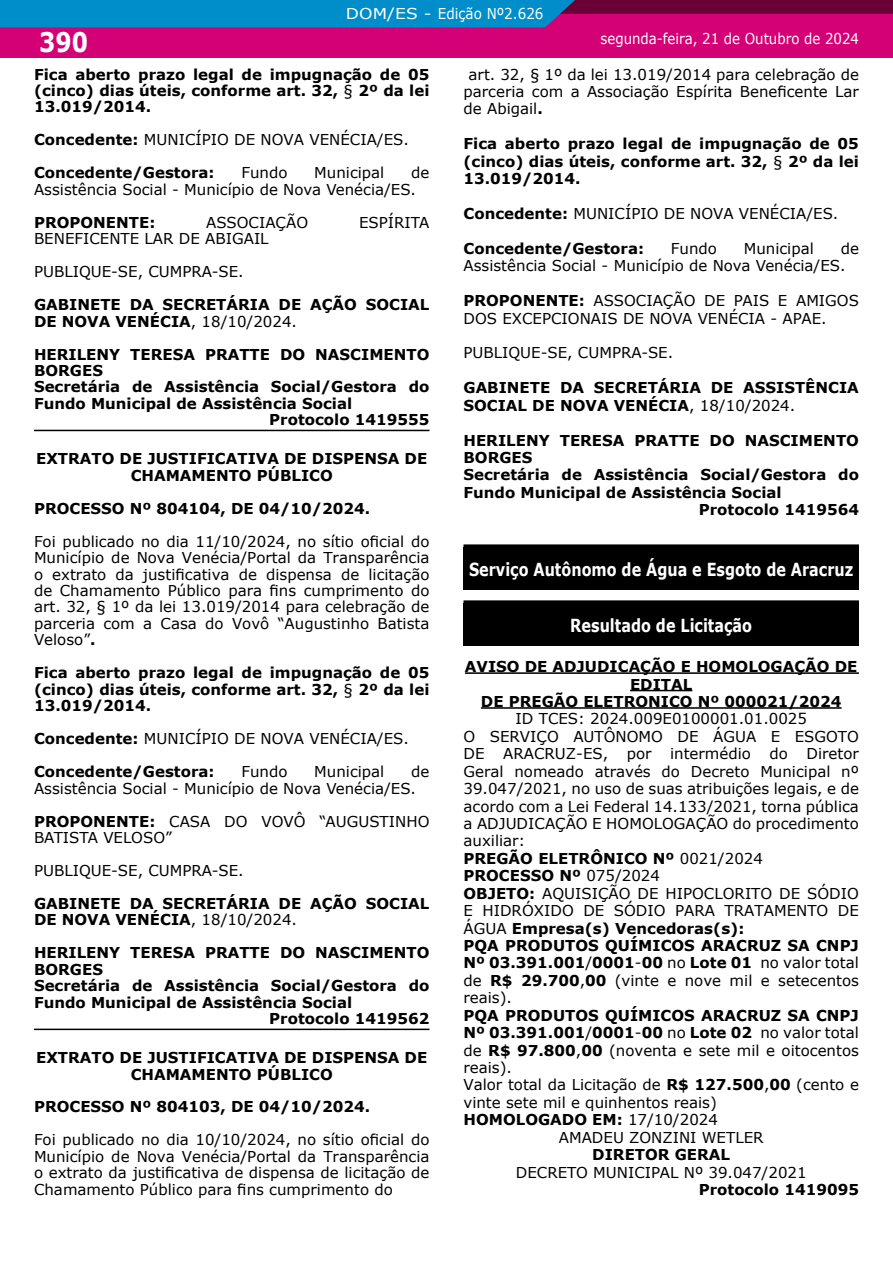
<style>
.page{position:relative;width:893px;height:1263px;background:#fff}
.page>*{position:absolute;margin:0;border:0;box-sizing:border-box;transform-origin:0 0}
.t1{font:700 27px "Verdana";color:#fff;scale:.85 1}
.t2{font:700 18px "Verdana";color:#fff;scale:.8 1}
.t3{font:15px/17.4px "Verdana";color:#000}
.t4{font:700 15px/16.5px "Verdana";color:#000}
.t5{font:15px "Verdana";color:#fff;scale:.89 1}
.t6{font:15px "Verdana";color:#fff;scale:1.14 1}
.s1{font-weight:400}
.s2{font-weight:700}
</style>
<div class="page">
<div style="left:0;top:0;width:893px;height:57px;background:#d40075"></div>
<div style="left:0;top:0;width:893px;height:14px;background:#6b0037"></div>
<div style="left:0;top:0;width:575px;height:27px;background:#008eca"></div>
<hr style="left:34px;top:430px;width:395px;height:1px;background:#000">
<hr style="left:34px;top:1028px;width:395px;height:2px;background:#000">
<hr style="left:465px;top:672px;width:394px;height:2px;background:#000">
<hr style="left:630px;top:690px;width:62px;height:1px;background:#000">
<hr style="left:481px;top:707px;width:361px;height:2px;background:#000">
<div style="left:463px;top:547px;width:396px;height:43px;background:#000"></div>
<div style="left:463px;top:544px;width:396px;height:6px;background:#000"></div>
<div style="left:463px;top:603px;width:396px;height:43px;background:#000"></div>
<div style="left:463px;top:600px;width:396px;height:6px;background:#000"></div>
<h1 class="t1" style="left:39px;top:30px;width:59px">390</h1>
<p class="t6" style="left:346px;top:7px;width:175px">DOM/ES - Edição Nº2.626</p>
<p class="t5" style="left:600px;top:32px;width:292px">segunda-feira, 21 de Outubro de 2024</p>
<p class="t4" style="left:34px;top:67px;width:397px;text-align:justify">Fica aberto prazo legal de impugnação de 05 (cinco) dias úteis, conforme art. 32, <span class="s1">§</span> 2º da lei 13.019/2014.</p>
<p class="t4" style="left:34px;top:124px;width:376px;line-height:33px">Concedente: <span class="s1">MUNICÍPIO DE NOVA VENÉCIA/ES.<br></span>Concedente/Gestora:</p>
<p class="t3" style="left:34px;top:165px;width:397px;line-height:16.5px;text-indent:377px">de<br>Assistência Social - Município de Nova Venécia/ES.</p>
<p class="t4" style="left:34px;top:215px;width:123px">PROPONENTE:</p>
<p class="t3" style="left:206px;top:213px;width:103px">ASSOCIAÇÃO</p>
<p class="t3" style="left:359px;top:213px;width:72px">ESPÍRITA</p>
<p class="t3" style="left:34px;top:222px;width:236px;line-height:33px">BENEFICENTE LAR DE ABIGAIL<br>PUBLIQUE-SE, CUMPRA-SE.</p>
<p class="t4" style="left:34px;top:297px;width:397px">GABINETE DA SECRETÁRIA DE AÇÃO SOCIAL<br>DE NOVA VENÉCIA<span class="s1">, 18/10/2024.</span></p>
<p class="t4" style="left:34px;top:347px;width:397px">HERILENY TERESA PRATTE DO NASCIMENTO</p>
<p class="t4" style="left:34px;top:363px;width:70px">BORGES</p>
<p class="t4" style="left:34px;top:380px;width:397px">Secretária de Assistência Social/Gestora do</p>
<p class="t4" style="left:34px;top:396px;width:320px">Fundo Municipal de Assistência Social</p>
<p class="t4" style="left:269px;top:413px;width:162px">Protocolo 1419555</p>
<p class="t4" style="left:36px;top:451px;width:393px;text-align:center">EXTRATO DE JUSTIFICATIVA DE DISPENSA DE<br>CHAMAMENTO PÚBLICO</p>
<p class="t4" style="left:34px;top:501px;width:338px">PROCESSO Nº 804104, DE 04/10/2024.</p>
<p class="t3" style="left:34px;top:533px;width:397px;line-height:16.5px;text-align:justify">Foi publicado no dia 11/10/2024, no sítio oficial do Município de Nova Venécia/Portal da Transparência o extrato da justificativa de dispensa de licitação de Chamamento Público para fins cumprimento do art. 32, § 1º da lei 13.019/2014 para celebração de parceria com a Casa do Vovô “Augustinho Batista Veloso”<span class="s2">.</span></p>
<p class="t4" style="left:34px;top:665px;width:397px;text-align:justify">Fica aberto prazo legal de impugnação de 05 (cinco) dias úteis, conforme art. 32, <span class="s1">§</span> 2º da lei 13.019/2014.</p>
<p class="t4" style="left:34px;top:723px;width:376px;line-height:33px">Concedente: <span class="s1">MUNICÍPIO DE NOVA VENÉCIA/ES.<br></span>Concedente/Gestora:</p>
<p class="t3" style="left:241px;top:165px;width:48px">Fundo</p>
<p class="t3" style="left:314px;top:165px;width:72px">Municipal</p>
<p class="t3" style="left:34px;top:764px;width:397px;line-height:16.5px;text-indent:377px">de<br>Assistência Social - Município de Nova Venécia/ES.</p>
<p class="t3" style="left:34px;top:813px;width:397px;line-height:16.5px"><span class="s2">PROPONENTE:</span> CASA DO VOVÔ “AUGUSTINHO<br>BATISTA VELOSO”</p>
<p class="t3" style="left:34px;top:862px;width:211px">PUBLIQUE-SE, CUMPRA-SE.</p>
<p class="t4" style="left:34px;top:896px;width:397px">GABINETE DA SECRETÁRIA DE AÇÃO SOCIAL<br>DE NOVA VENÉCIA<span class="s1">, 18/10/2024.</span></p>
<p class="t4" style="left:34px;top:945px;width:397px">HERILENY TERESA PRATTE DO NASCIMENTO</p>
<p class="t4" style="left:34px;top:962px;width:70px">BORGES</p>
<p class="t4" style="left:34px;top:978px;width:397px">Secretária de Assistência Social/Gestora do</p>
<p class="t4" style="left:34px;top:995px;width:320px">Fundo Municipal de Assistência Social</p>
<p class="t4" style="left:269px;top:1011px;width:162px">Protocolo 1419562</p>
<p class="t4" style="left:36px;top:1050px;width:393px;text-align:center">EXTRATO DE JUSTIFICATIVA DE DISPENSA DE<br>CHAMAMENTO PÚBLICO</p>
<p class="t4" style="left:34px;top:1100px;width:338px">PROCESSO Nº 804103, DE 04/10/2024.</p>
<p class="t3" style="left:34px;top:1131px;width:397px;line-height:16.5px;text-align:justify">Foi publicado no dia 10/10/2024, no sítio oficial do Município de Nova Venécia/Portal da Transparência o extrato da justificativa de dispensa de licitação de Chamamento Público para fins cumprimento do</p>
<p class="t3" style="left:241px;top:764px;width:48px">Fundo</p>
<p class="t3" style="left:314px;top:764px;width:72px">Municipal</p>
<p class="t3" style="left:463px;top:66px;width:397px;text-align:justify;text-indent:5px">art. 32, § 1º da lei 13.019/2014 para celebração de parceria com a Associação Espírita Beneficente Lar de Abigail<span class="s2">.</span></p>
<p class="t4" style="left:463px;top:136px;width:397px;line-height:17.4px;text-align:justify">Fica aberto prazo legal de impugnação de 05 (cinco) dias úteis, conforme art. 32, <span class="s1">§</span> 2º da lei 13.019/2014.</p>
<p class="t3" style="left:463px;top:205px;width:376px"><span class="s2">Concedente:</span> MUNICÍPIO DE NOVA VENÉCIA/ES.</p>
<p class="t4" style="left:463px;top:241px;width:182px">Concedente/Gestora:</p>
<p class="t3" style="left:671px;top:240px;width:48px">Fundo</p>
<p class="t3" style="left:744px;top:240px;width:72px">Municipal</p>
<p class="t3" style="left:463px;top:240px;width:397px;text-indent:377px">de<br>Assistência Social - Município de Nova Venécia/ES.</p>
<p class="t3" style="left:463px;top:292px;width:397px"><span class="s2">PROPONENTE:</span> ASSOCIAÇÃO DE PAIS E AMIGOS<br>DOS EXCEPCIONAIS DE NOVA VENÉCIA - APAE.</p>
<p class="t3" style="left:463px;top:344px;width:211px">PUBLIQUE-SE, CUMPRA-SE.</p>
<p class="t4" style="left:463px;top:380px;width:397px;line-height:17.4px">GABINETE DA SECRETÁRIA DE ASSISTÊNCIA<br>SOCIAL DE NOVA VENÉCIA<span class="s1">, 18/10/2024.</span></p>
<p class="t4" style="left:463px;top:433px;width:397px">HERILENY TERESA PRATTE DO NASCIMENTO</p>
<p class="t4" style="left:463px;top:450px;width:70px">BORGES</p>
<p class="t4" style="left:463px;top:467px;width:397px">Secretária de Assistência Social/Gestora do</p>
<p class="t4" style="left:463px;top:485px;width:320px">Fundo Municipal de Assistência Social</p>
<p class="t4" style="left:699px;top:502px;width:162px">Protocolo 1419564</p>
<p class="t2" style="left:469px;top:561px;width:482px">Serviço Autônomo de Água e Esgoto de Aracruz</p>
<p class="t2" style="left:570px;top:617px;width:229px">Resultado de Licitação</p>
<p class="t4" style="left:465px;top:659px;width:394px;line-height:17.4px;text-align:center">AVISO DE ADJUDICAÇÃO E HOMOLOGAÇÃO DE<br>EDITAL<br>DE PREGÃO ELETRONICO Nº 000021/2024</p>
<p class="t3" style="left:463px;top:710px;width:397px;text-indent:52px">ID TCES: 2024.009E0100001.01.0025<br>O SERVIÇO AUTÔNOMO DE ÁGUA E ESGOTO DE ARACRUZ-ES, por intermédio do Diretor Geral nomeado através do Decreto Municipal nº 39.047/2021, no uso de suas atribuições legais, e de acordo com a Lei Federal 14.133/2021, torna pública a ADJUDICAÇÃO E HOMOLOGAÇÃO do procedimento auxiliar:<br><span class="s2">PREGÃO ELETRÔNICO Nº</span> 0021/2024<br><span class="s2">PROCESSO Nº</span> 075/2024<br><span class="s2">OBJETO:</span> AQUISIÇÃO DE HIPOCLORITO DE SÓDIO E HIDRÓXIDO DE SÓDIO PARA TRATAMENTO DE ÁGUA <span class="s2">Empresa(s) Vencedoras(s):<br>PQA PRODUTOS QUÍMICOS ARACRUZ SA CNPJ Nº 03.391.001</span>/<span class="s2">0001</span>-<span class="s2">00</span> no <span class="s2">Lote 01</span> no valor total de <span class="s2">R$ 29.700</span>,<span class="s2">00</span> (vinte e nove mil e setecentos reais).</p>
<p class="t4" style="left:463px;top:1008px;width:397px">PQA PRODUTOS QUÍMICOS ARACRUZ SA CNPJ</p>
<p class="t4" style="left:463px;top:1025px;width:397px">Nº 03.391.001<span class="s1">/</span>0001<span class="s1">-</span>00 <span class="s1">no</span> Lote 02 <span class="s1">no valor total</span></p>
<p class="t3" style="left:463px;top:1042px;width:397px">de <span class="s2">R$ 97.800</span>,<span class="s2">00</span> (noventa e sete mil e oitocentos</p>
<p class="t3" style="left:463px;top:1060px;width:50px">reais).</p>
<p class="t3" style="left:463px;top:1077px;width:397px">Valor total da Licitação de <span class="s2">R$ 127.500</span>,<span class="s2">00</span> (cento e</p>
<p class="t3" style="left:463px;top:1094px;width:255px">vinte sete mil e quinhentos reais)</p>
<p class="t4" style="left:463px;top:1112px;width:256px">HOMOLOGADO EM: <span class="s1">17/10/2024</span></p>
<p class="t3" style="left:559px;top:1128px;width:206px">AMADEU ZONZINI WETLER</p>
<p class="t4" style="left:592px;top:1147px;width:139px">DIRETOR GERAL</p>
<p class="t3" style="left:516px;top:1163px;width:292px">DECRETO MUNICIPAL Nº 39.047/2021</p>
<p class="t4" style="left:699px;top:1182px;width:162px">Protocolo 1419095</p>
</div>
